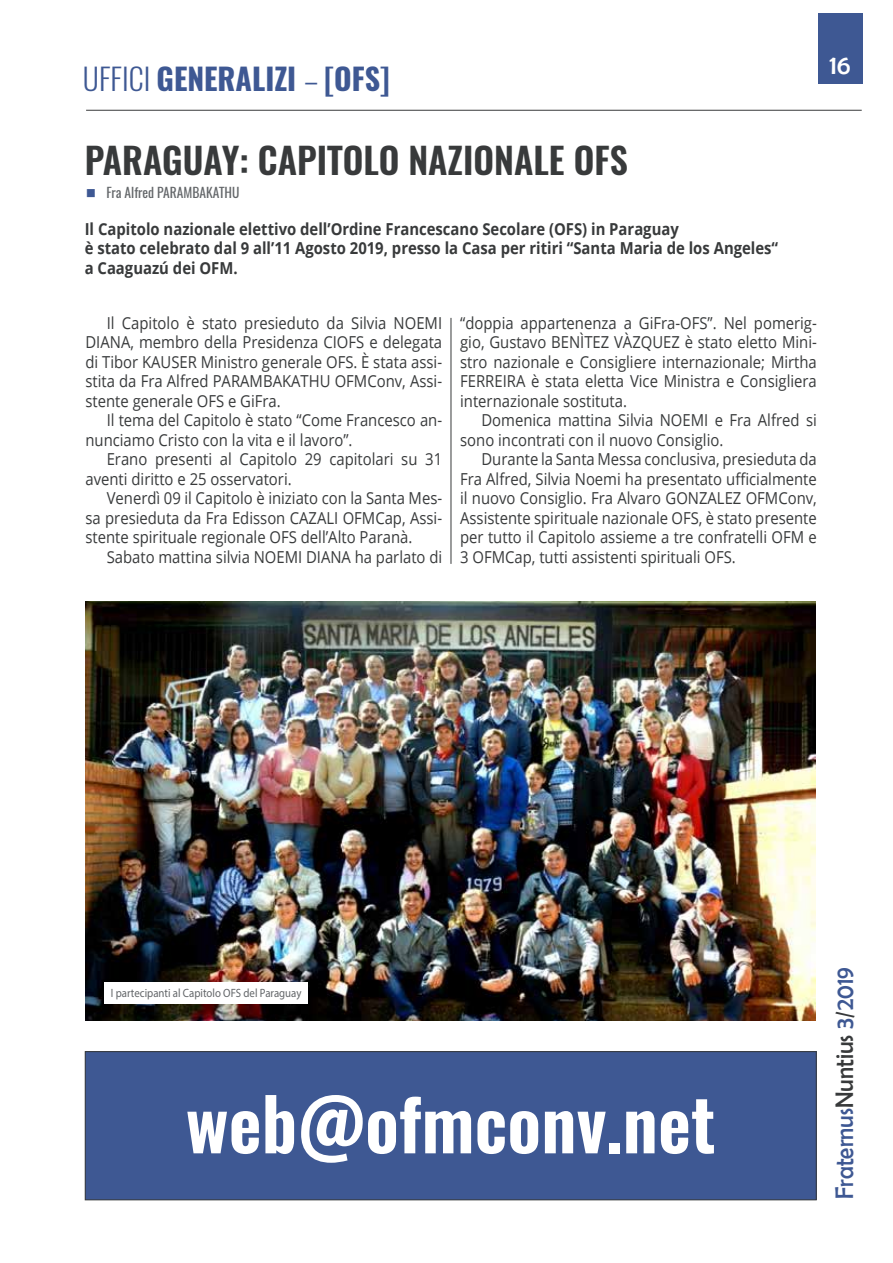
<style>
.page{position:relative;width:893px;height:1263px;background:#fff}
.page>*{position:absolute;margin:0;border:0;box-sizing:border-box;transform-origin:0 0}
.t1{font:600 72px "Oswald";color:#fff}
.t2{font:600 36px "Oswald";color:#383a3b}
.t3{font:700 30px "Oswald";color:#3e5893}
.t4{font:27px "Berlin Sans FB";color:#fff}
.t5{font:25.5px "Berlin Sans FB";color:#3e5893;scale:.9 1}
.t6{font:16.5px/19.5px "Open Sans";color:#383a3b;text-align:justify;scale:.9 1}
.t7{font:700 16.5px/19.5px "Open Sans";color:#383a3b;scale:.9 1}
.t8{font:13.5px "Oswald";color:#636669}
.t9{font:12px "Myriad Pro";color:#636669;scale:.9 1}
.s1{font-weight:300}
.s2{color:#383a3b}
</style>
<div class="page">
<hr style="left:86px;top:110px;width:776px;height:1px;background:#383a3b">
<div style="left:818px;top:14px;width:44px;height:70px;background:#3e5893"></div>
<img style="left:85px;top:601px;width:730px;height:419px">
<div style="left:105px;top:982px;width:203px;height:21px;background:#fff"></div>
<div style="left:85px;top:1051px;width:731px;height:149px;background:#3e5893"></div>
<div style="left:85px;top:1051px;width:731px;height:149px;border:1px solid #383a3b"></div>
<hr style="left:451px;top:318px;width:1px;height:246px;background:#383a3b">
<h3 class="t3" style="left:83px;top:58px;width:309px"><span class="s1">UFFICI</span> GENERALIZI <span class="s1">–</span> [OFS]</h3>
<h3 class="t4" style="left:829px;top:49px;width:23px">16</h3>
<h2 class="t2" style="left:85px;top:136px;width:545px">PARAGUAY: CAPITOLO NAZIONALE OFS</h2>
<p class="t8" style="left:106px;top:183px;width:134px">Fra Alfred PARAMBAKATHU</p>
<p class="t7" style="left:85px;top:219px;width:772px">Il Capitolo nazionale elettivo dell’Ordine Francescano Secolare (OFS) in Paraguay<br>è stato celebrato dal 9 all’11 Agosto 2019, presso la Casa per ritiri “Santa Maria de los Angeles“ a Caaguazú dei OFM.</p>
<p class="t6" style="left:85px;top:313px;width:398px;text-indent:21px">Il Capitolo è stato presieduto da Silvia NOEMI DIANA, membro della Presidenza CIOFS e delegata di Tibor KAUSER Ministro generale OFS. È stata assi&shy;stita da Fra Alfred PARAMBAKATHU OFMConv, Assi&shy;stente generale OFS e GiFra.</p>
<p class="t6" style="left:85px;top:410px;width:398px;text-indent:21px">Il tema del Capitolo è stato “Come Francesco an&shy;nunciamo Cristo con la vita e il lavoro”.</p>
<p class="t6" style="left:85px;top:449px;width:398px;text-indent:21px">Erano presenti al Capitolo 29 capitolari su 31 aventi diritto e 25 osservatori.</p>
<p class="t6" style="left:85px;top:488px;width:398px;text-indent:21px">Venerdì 09 il Capitolo è iniziato con la Santa Mes&shy;sa presieduta da Fra Edisson CAZALI OFMCap, Assi&shy;stente spirituale regionale OFS dell’Alto Paranà.</p>
<p class="t6" style="left:107px;top:547px;width:374px">Sabato mattina silvia NOEMI DIANA ha parlato di</p>
<p class="t6" style="left:460px;top:313px;width:398px">“doppia appartenenza a GiFra-OFS”. Nel pomerig&shy;gio, Gustavo BENÌTEZ VÀZQUEZ è stato eletto Mini&shy;stro nazionale e Consigliere internazionale; Mirtha FERREIRA è stata eletta Vice Ministra e Consigliera internazionale sostituta.</p>
<p class="t6" style="left:460px;top:410px;width:398px;text-indent:21px">Domenica mattina Silvia NOEMI e Fra Alfred si sono incontrati con il nuovo Consiglio.</p>
<p class="t6" style="left:460px;top:449px;width:398px;text-indent:21px">Durante la Santa Messa conclusiva, presieduta da Fra Alfred, Silvia Noemi ha presentato ufficialmente il nuovo Consiglio. Fra Alvaro GONZALEZ OFMConv, Assistente spirituale nazionale OFS, è stato presente per tutto il Capitolo assieme a tre confratelli OFM e 3 OFMCap, tutti assistenti spirituali OFS.</p>
<p class="t9" style="left:111px;top:986px;width:213px">I partecipanti al Capitolo OFS del Paraguay</p>
<h1 class="t1" style="left:186px;top:1074px;width:532px">web@ofmconv.net</h1>
<h3 class="t5" style="left:830px;top:1199px;width:260px;rotate:-90deg">Fraternus<span class="s2">Nuntius</span> 3<span class="s2">/</span>2019</h3>
</div>
